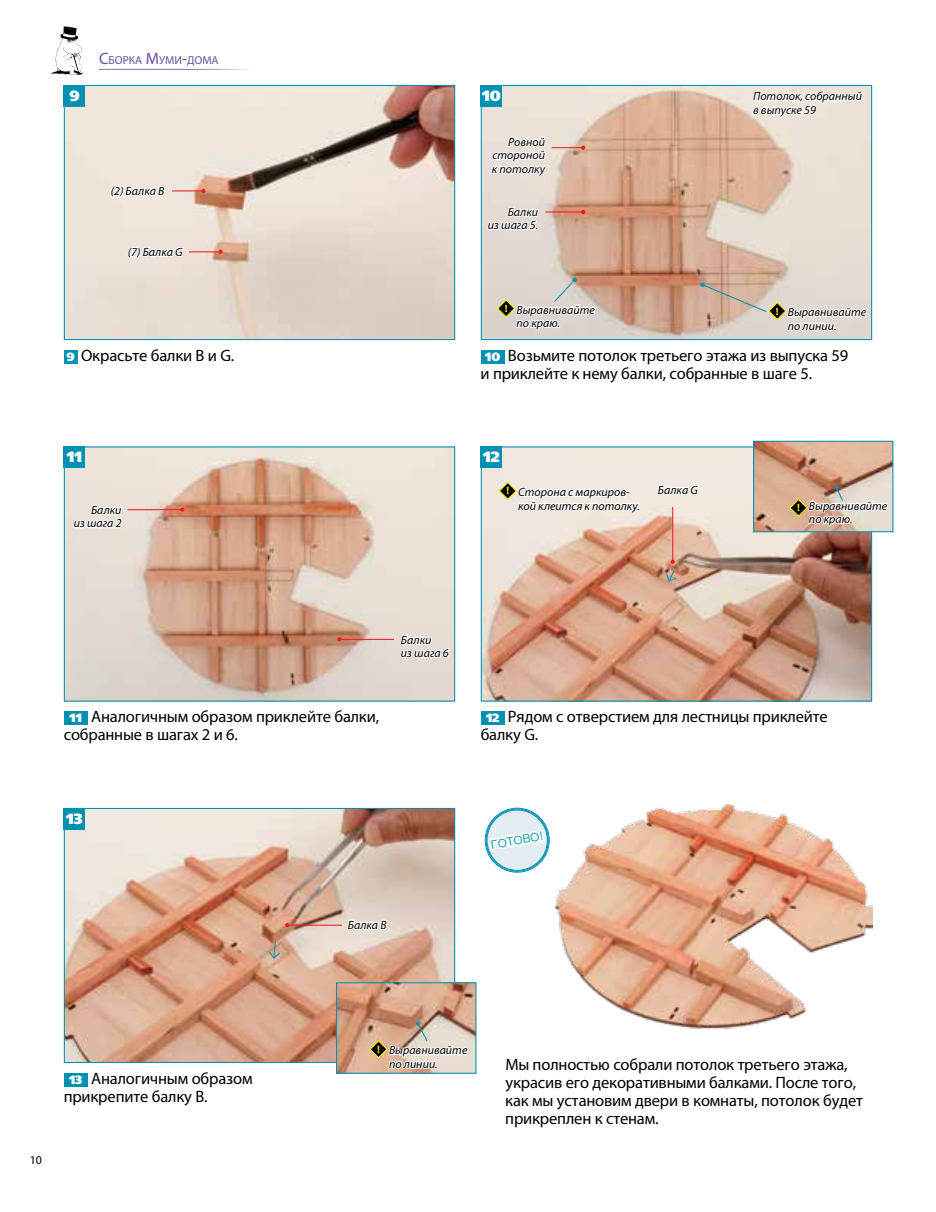
<style>
.page{position:relative;width:936px;height:1212px;background:#fff}
.page>*{position:absolute;margin:0;border:0;box-sizing:border-box;transform-origin:0 0}
.t1{font:16.5px/18px "Myriad Pro";letter-spacing:-.01em;color:#000}
.t2{font:14.85px "AG Foreigner Ultra Black C";color:#fff}
.t3{font:italic 12px/13.5px "Myriad Pro";color:#000}
.t4{font:12px "Myriad Pro";color:#000}
.t5{font:11.7px "Ping Fang TC";color:#0091b2}
.t6{font:11.55px "Myriad Pro";color:#6950a1}
.t7{font:700 10.5px "Myriad Pro";color:#fff200}
.s1{font-size:16.5px}
.s2{font-family:"AG Foreigner Ultra Black C";font-size:12px;color:#fff}
</style>
<div class="page">
<hr style="left:99px;top:69px;width:153px;height:1px;background:#8b79b8">
<svg style="left:51px;top:26px;width:32px;height:49px"></svg>
<svg style="left:486px;top:809px;width:62px;height:62px"></svg>
<svg style="left:486px;top:827px;width:61px;height:27px"></svg>
<img style="left:66px;top:87px;width:387px;height:251px">
<div style="left:64px;top:85px;width:391px;height:255px;border:1px solid #0091b2"></div>
<img style="left:66px;top:448px;width:387px;height:251px">
<div style="left:64px;top:446px;width:391px;height:255px;border:1px solid #0091b2"></div>
<img style="left:66px;top:810px;width:387px;height:251px">
<div style="left:64px;top:808px;width:391px;height:255px;border:1px solid #0091b2"></div>
<div style="left:64px;top:85px;width:21px;height:21px;background:#0091b2"></div>
<div style="left:64px;top:446px;width:21px;height:22px;background:#0091b2"></div>
<div style="left:64px;top:808px;width:21px;height:21px;background:#0091b2"></div>
<img style="left:482px;top:87px;width:388px;height:251px">
<img style="left:482px;top:448px;width:388px;height:251px">
<div style="left:480px;top:446px;width:392px;height:255px;border:1px solid #0091b2"></div>
<div style="left:480px;top:85px;width:22px;height:21px;background:#0091b2"></div>
<div style="left:480px;top:446px;width:22px;height:22px;background:#0091b2"></div>
<div style="left:480px;top:350px;width:24px;height:14px;background:#0091b2"></div>
<div style="left:480px;top:711px;width:24px;height:14px;background:#0091b2"></div>
<div style="left:64px;top:350px;width:14px;height:14px;background:#0091b2"></div>
<div style="left:64px;top:711px;width:24px;height:14px;background:#0091b2"></div>
<div style="left:64px;top:1073px;width:24px;height:13px;background:#0091b2"></div>
<img style="left:555px;top:804px;width:317px;height:225px">
<img style="left:755px;top:443px;width:136px;height:87px">
<div style="left:753px;top:441px;width:140px;height:91px;border:1px solid #0091b2"></div>
<img style="left:338px;top:984px;width:136px;height:88px">
<div style="left:336px;top:982px;width:140px;height:92px;border:1px solid #0091b2"></div>
<svg style="left:110px;top:184px;width:56px;height:15px"></svg>
<svg style="left:490px;top:135px;width:58px;height:45px"></svg>
<svg style="left:486px;top:205px;width:54px;height:41px"></svg>
<svg style="left:73px;top:504px;width:50px;height:40px"></svg>
<svg style="left:399px;top:633px;width:51px;height:41px"></svg>
<svg style="left:346px;top:918px;width:42px;height:13px"></svg>
<svg style="left:656px;top:484px;width:44px;height:12px"></svg>
<svg style="left:127px;top:245px;width:58px;height:15px"></svg>
<hr style="left:172px;top:190px;width:31px;height:1px;background:#ed1d24">
<svg style="left:201px;top:189px;width:5px;height:4px"></svg>
<hr style="left:551px;top:147px;width:32px;height:1px;background:#ed1d24">
<svg style="left:581px;top:146px;width:4px;height:4px"></svg>
<hr style="left:545px;top:211px;width:38px;height:2px;background:#ed1d24">
<svg style="left:581px;top:210px;width:4px;height:4px"></svg>
<hr style="left:127px;top:509px;width:55px;height:1px;background:#ed1d24">
<svg style="left:180px;top:507px;width:4px;height:5px"></svg>
<hr style="left:339px;top:639px;width:55px;height:1px;background:#ed1d24">
<svg style="left:337px;top:637px;width:4px;height:4px"></svg>
<hr style="left:287px;top:924px;width:55px;height:2px;background:#ed1d24">
<svg style="left:285px;top:923px;width:4px;height:4px"></svg>
<hr style="left:672px;top:507px;width:1px;height:55px;background:#ed1d24">
<svg style="left:670px;top:560px;width:4px;height:4px"></svg>
<hr style="left:189px;top:251px;width:31px;height:1px;background:#ed1d24">
<svg style="left:218px;top:250px;width:5px;height:4px"></svg>
<svg style="left:751px;top:84px;width:112px;height:45px"></svg>
<svg style="left:498px;top:473px;width:143px;height:53px"></svg>
<svg style="left:496px;top:278px;width:100px;height:54px;background:#dad1c9"></svg>
<svg style="left:700px;top:283px;width:167px;height:58px;background:#d6ccc2"></svg>
<svg style="left:665px;top:570px;width:12px;height:13px"></svg>
<svg style="left:788px;top:486px;width:100px;height:42px"></svg>
<svg style="left:268px;top:940px;width:13px;height:20px"></svg>
<svg style="left:368px;top:1021px;width:101px;height:53px;background:#d5c3b3"></svg>
<p class="t2" style="left:69px;top:87px;width:12px">9</p>
<p class="t6" style="left:99px;top:53px;width:121px"><span class="s1">С</span>борка <span class="s1">М</span>уми<span class="s1">-</span>дома</p>
<p class="t3" style="left:111px;top:184px;width:55px">(2) Балка В</p>
<p class="t3" style="left:128px;top:245px;width:56px">(7) Балка G</p>
<p class="t1" style="left:67px;top:346px;width:169px"><span class="s2">9</span> Окрасьте балки В и G.</p>
<p class="t2" style="left:67px;top:448px;width:17px">11</p>
<p class="t3" style="left:74px;top:503px;width:49px;text-align:right">Балки<br>из шага 2</p>
<p class="t2" style="left:482px;top:87px;width:20px">10</p>
<p class="t3" style="left:753px;top:89px;width:110px">Потолок, собранный в выпуске 59</p>
<p class="t3" style="left:491px;top:135px;width:55px;text-align:justify;text-indent:17px">Ровной стороной к потолку</p>
<p class="t3" style="left:488px;top:205px;width:52px;text-align:right">Балки<br>из шага 5.</p>
<p class="t7" style="left:504px;top:302px;width:4px">!</p>
<p class="t3" style="left:516px;top:303px;width:80px">Выравнивайте по краю.</p>
<p class="t7" style="left:775px;top:304px;width:4px">!</p>
<p class="t3" style="left:787px;top:305px;width:80px">Выравнивайте по линии.</p>
<p class="t1" style="left:480px;top:346px;width:369px"><span class="s2">10</span> Возьмите потолок третьего этажа из выпуска 59 и приклейте к нему балки, собранные в шаге 5.</p>
<p class="t2" style="left:483px;top:448px;width:18px">12</p>
<p class="t7" style="left:506px;top:484px;width:4px">!</p>
<p class="t3" style="left:518px;top:485px;width:123px">Сторона с маркиров&shy;кой клеится к потолку.</p>
<p class="t3" style="left:657px;top:483px;width:42px">Балка G</p>
<p class="t7" style="left:797px;top:501px;width:4px">!</p>
<p class="t3" style="left:808px;top:499px;width:80px">Выравнивайте по краю.</p>
<p class="t1" style="left:64px;top:708px;width:317px;text-indent:6px"><span class="s2">11</span> Аналогичным образом приклейте балки, собранные в шагах 2 и 6.</p>
<p class="t3" style="left:401px;top:633px;width:49px">Балки<br>из шага 6</p>
<p class="t2" style="left:66px;top:810px;width:18px">13</p>
<p class="t3" style="left:348px;top:918px;width:40px">Балка В</p>
<p class="t1" style="left:480px;top:708px;width:348px;text-indent:5px"><span class="s2">12</span> Рядом с отверстием для лестницы приклейте балку G.</p>
<p class="t5" style="left:490px;top:838px;width:54px;rotate:-10deg">ГОТОВО!</p>
<p class="t4" style="left:30px;top:1152px;width:14px">10</p>
<p class="t1" style="left:64px;top:1069px;width:190px;text-indent:5px"><span class="s2">13</span> Аналогичным образом прикрепите балку В.</p>
<p class="t7" style="left:377px;top:1042px;width:4px">!</p>
<p class="t3" style="left:389px;top:1043px;width:80px">Выравнивайте по линии.</p>
<p class="t1" style="left:505px;top:1055px;width:359px">Мы полностью собрали потолок третьего этажа, украсив его декоративными балками. После того, как мы установим двери в комнаты, потолок будет прикреплен к стенам.</p>
</div>
